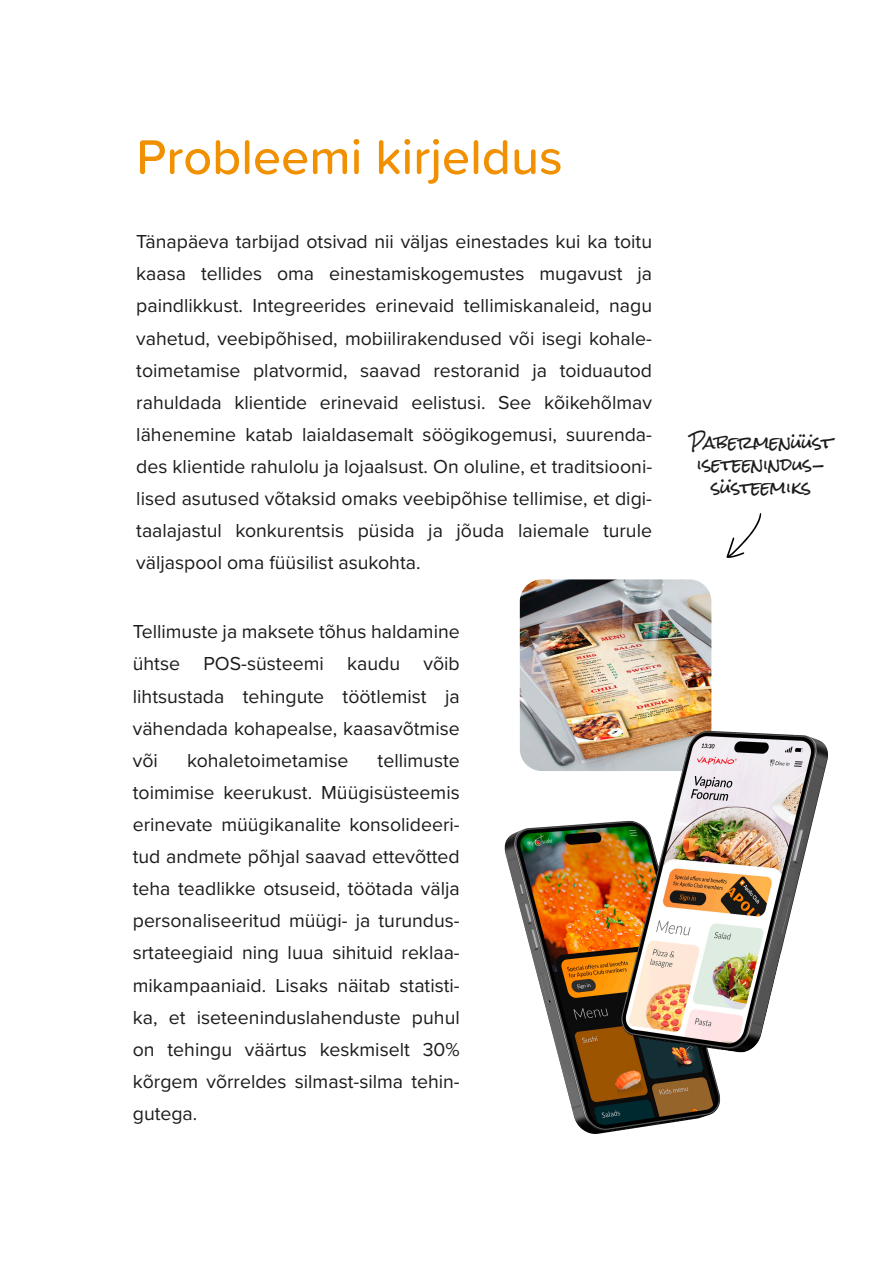
<style>
.page{position:relative;width:893px;height:1263px;background:#fff}
.page>*{position:absolute;margin:0;border:0;box-sizing:border-box;transform-origin:0 0}
.t1{font:500 50.4px "Proxima Soft";color:#f19000}
.t2{font:19.5px/32.1px "Proxima Nova";color:#1b1b1a;text-align:justify}
.t3{font:16.5px/22.6px "Rock Salt Pro";color:#1c1c1b;text-align:center}
</style>
<div class="page">
<svg style="left:726px;top:513px;width:35px;height:45px"></svg>
<img style="left:520px;top:579px;width:191px;height:87px">
<img style="left:504px;top:666px;width:324px;height:468px">
<h1 class="t1" style="left:136px;top:119px;width:428px">Probleemi kirjeldus</h1>
<p class="t2" style="left:136px;top:225px;width:517px">Tänapäeva tarbijad otsivad nii väljas einestades kui ka toitu kaasa tellides oma einestamiskogemustes mugavust ja paindlikkust. Integreerides erinevaid tellimiskanaleid, nagu vahetud, veebipõhised, mobiilirakendused või isegi kohale&shy;toimetamise platvormid, saavad restoranid ja toiduautod rahuldada klientide erinevaid eelistusi. See kõikehõlmav lähenemine katab laialdasemalt söögikogemusi, suurenda&shy;des klientide rahulolu ja lojaalsust. On oluline, et traditsiooni&shy;lised asutused võtaksid omaks veebipõhise tellimise, et digi&shy;taalajastul konkurentsis püsida ja jõuda laiemale turule väljaspool oma füüsilist asukohta.</p>
<p class="t2" style="left:133px;top:615px;width:328px">Tellimuste ja maksete tõhus haldamine ühtse POS-süsteemi kaudu võib lihtsustada tehingute töötlemist ja vähendada kohapealse, kaasavõtmise või</p>
<p class="t2" style="left:133px;top:743px;width:328px;text-indent:245px">tellimuste toimimise keerukust. Müügisüsteemis erinevate müügikanalite konsolideeri&shy;tud andmete põhjal saavad ettevõtted teha teadlikke otsuseid, töötada välja personaliseeritud müügi- ja turundus&shy;srtateegiaid ning luua sihituid reklaa&shy;mikampaaniaid. Lisaks näitab statisti&shy;ka, et iseteeninduslahenduste puhul on tehingu väärtus keskmiselt 30% kõrgem võrreldes silmast-silma tehin&shy;gutega.</p>
<p class="t2" style="left:187px;top:743px;width:163px">kohaletoimetamise</p>
<p class="t3" style="left:690px;top:432px;width:144px">Pabermenüüst iseteenindus&shy;süsteemiks</p>
</div>
